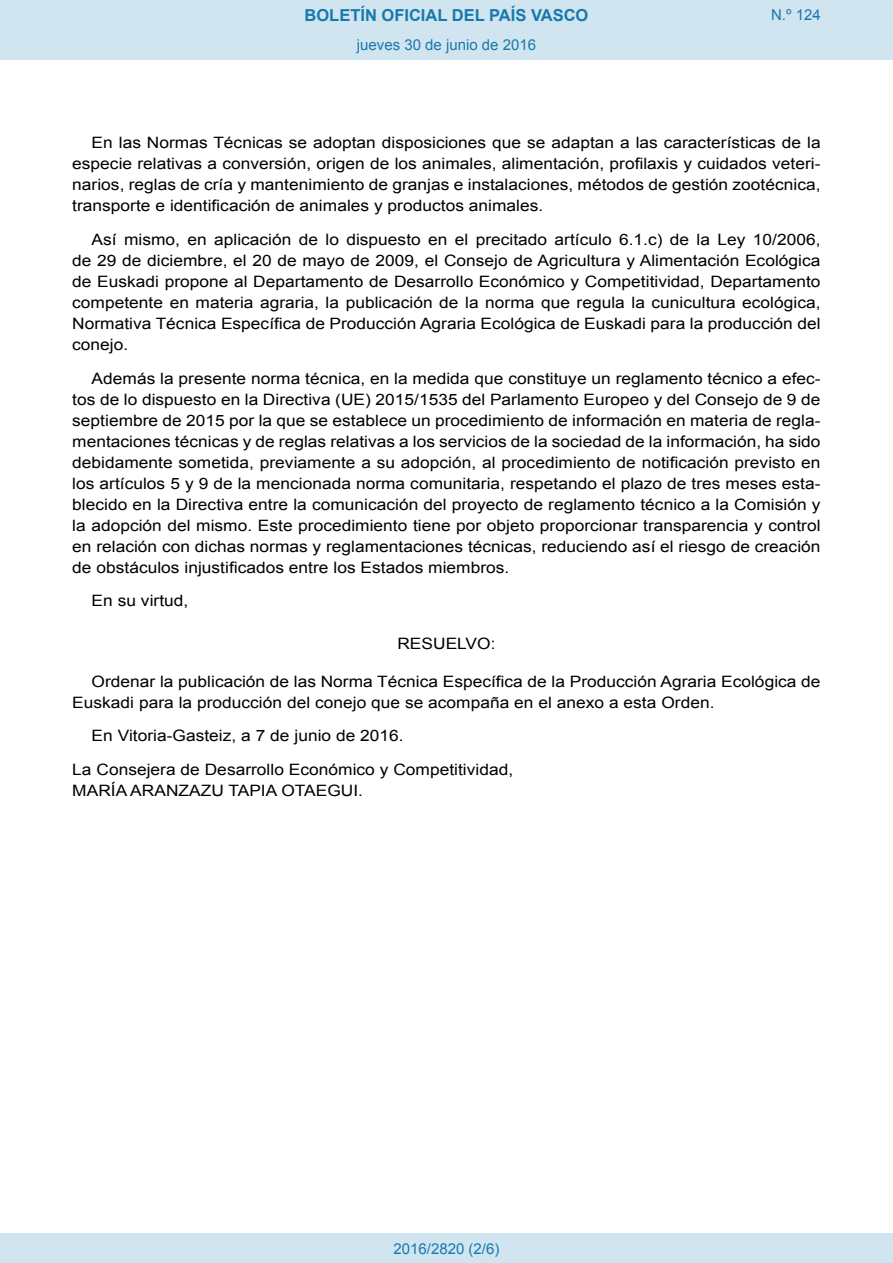
<style>
.page{position:relative;width:893px;height:1263px;background:#fff}
.page>*{position:absolute;margin:0;border:0;box-sizing:border-box;transform-origin:0 0}
.t1{font:700 16.5px "Arial";color:#1879ad}
.BOPVDetalle{font:15.6px/21px "Arial";color:#000;text-align:justify;scale:1.11 1}
.BOPVFirmaPuesto{font:15.6px "Arial";color:#000;scale:1.11 1}
.BOPVFirmaLugFec{font:15.6px "Arial";color:#000;scale:1.11 1}
.BOPVFirmaNombre{font:15.6px "Arial";color:#000;scale:1.11 1}
.BOPVClave{font:15.6px "Arial";color:#000;scale:1.11 1}
.Paginacion_Centro{font:15px "Arial";color:#1879ad}
</style>
<div class="page">
<div style="left:0;top:0;width:893px;height:60px;background:#d0e5f0"></div>
<div style="left:0;top:1233px;width:893px;height:30px;background:#d0e5f0"></div>
<p class="t1" style="left:305px;top:4px;width:285px">BOLETÍN OFICIAL DEL PAÍS VASCO</p>
<p class="Paginacion_Centro" style="left:357px;top:35px;width:181px">jueves 30 de junio de 2016</p>
<p class="Paginacion_Centro" style="left:771px;top:5px;width:51px">N.º 124</p>
<p class="BOPVDetalle" style="left:72px;top:132px;width:676px;text-indent:19px">En las Normas Técnicas se adoptan disposiciones que se adaptan a las características de la especie relativas a conversión, origen de los animales, alimentación, profilaxis y cuidados veteri&shy;narios, reglas de cría y mantenimiento de granjas e instalaciones, métodos de gestión zootécnica, transporte e identificación de animales y productos animales.</p>
<p class="BOPVDetalle" style="left:72px;top:229px;width:676px;text-indent:19px">Así mismo, en aplicación de lo dispuesto en el precitado artículo 6.1.c) de la Ley 10/2006, de 29 de diciembre, el 20 de mayo de 2009, el Consejo de Agricultura y Alimentación Ecológica de Euskadi propone al Departamento de Desarrollo Económico y Competitividad, Departamento competente en materia agraria, la publicación de la norma que regula la cunicultura ecológica, Normativa Técnica Específica de Producción Agraria Ecológica de Euskadi para la producción del conejo.</p>
<p class="BOPVDetalle" style="left:72px;top:368px;width:676px;text-indent:19px">Además la presente norma técnica, en la medida que constituye un reglamento técnico a efec&shy;tos de lo dispuesto en la Directiva (UE) 2015/1535 del Parlamento Europeo y del Consejo de 9 de septiembre de 2015 por la que se establece un procedimiento de información en materia de regla&shy;mentaciones técnicas y de reglas relativas a los servicios de la sociedad de la información, ha sido debidamente sometida, previamente a su adopción, al procedimiento de notificación previsto en los artículos 5 y 9 de la mencionada norma comunitaria, respetando el plazo de tres meses esta&shy;blecido en la Directiva entre la comunicación del proyecto de reglamento técnico a la Comisión y la adopción del mismo. Este procedimiento tiene por objeto proporcionar transparencia y control en relación con dichas normas y reglamentaciones técnicas, reduciendo así el riesgo de creación de obstáculos injustificados entre los Estados miembros.</p>
<p class="BOPVDetalle" style="left:92px;top:591px;width:89px">En su virtud,</p>
<p class="BOPVClave" style="left:397px;top:633px;width:90px">RESUELVO:</p>
<p class="BOPVDetalle" style="left:72px;top:671px;width:676px;text-indent:19px">Ordenar la publicación de las Norma Técnica Específica de la Producción Agraria Ecológica de<br>Euskadi para la producción del conejo que se acompaña en el anexo a esta Orden.</p>
<p class="BOPVFirmaLugFec" style="left:92px;top:726px;width:283px">En Vitoria-Gasteiz, a 7 de junio de 2016.</p>
<p class="BOPVFirmaPuesto" style="left:72px;top:759px;width:399px">La Consejera de Desarrollo Económico y Competitividad,</p>
<p class="BOPVFirmaNombre" style="left:72px;top:780px;width:263px">MARÍA ARANZAZU TAPIA OTAEGUI.</p>
<p class="Paginacion_Centro" style="left:393px;top:1238px;width:107px">2016/2820 (2/6)</p>
</div>
